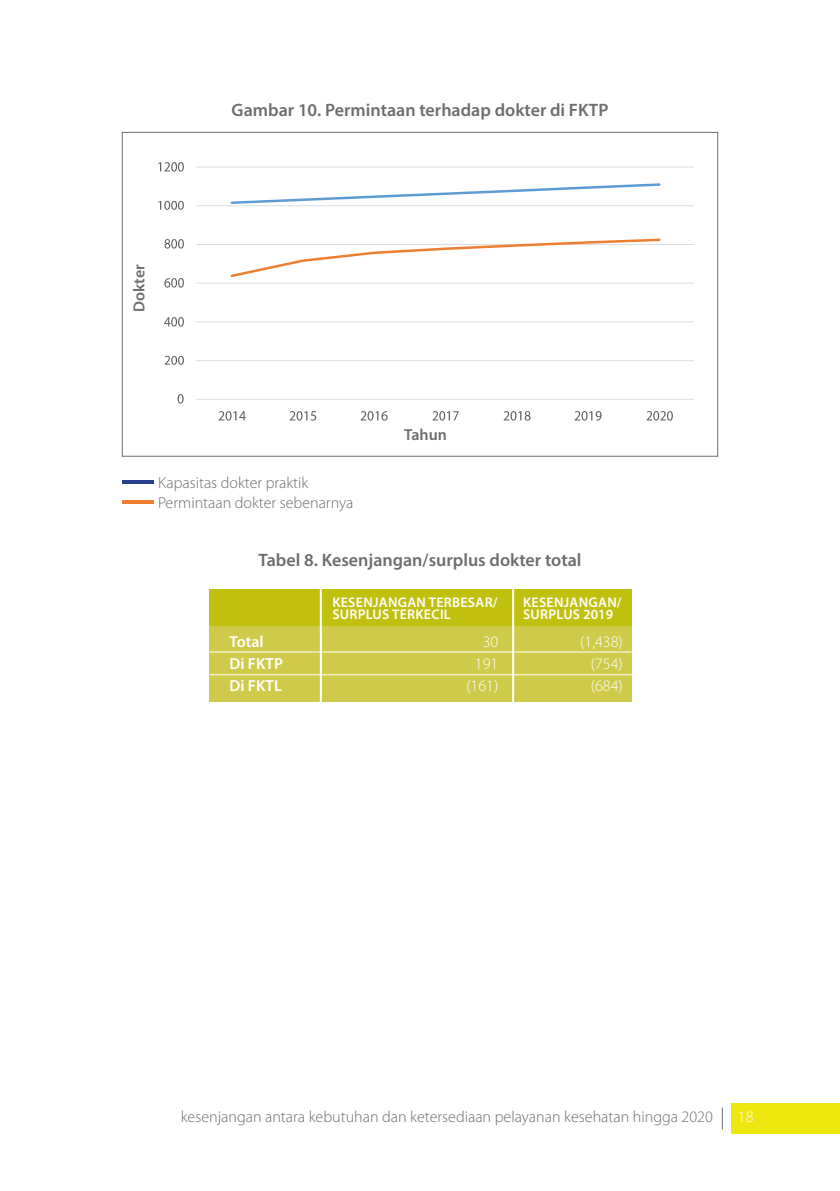
<style>
.page{position:relative;width:840px;height:1191px;background:#fff}
.page>*{position:absolute;margin:0;border:0;box-sizing:border-box;transform-origin:0 0}
.t1{font:600 18px "Myriad Pro";color:#6c6d70}
.t2{font:300 16px/20.4px "Myriad Pro";color:#6c6d70}
.t3{font:300 16px/22px "Myriad Pro";color:#fff;text-align:right}
.t4{font:600 16px/22px "Myriad Pro";color:#fff}
.t5{font:600 16px "Myriad Pro";letter-spacing:-.005em;color:#6c6d70}
.t6{font:600 14px/12px "Myriad Pro";letter-spacing:.02em;color:#fff}
</style>
<div class="page">
<div style="left:731px;top:1103px;width:108px;height:30px;background:#ece810"></div>
<svg style="left:721px;top:1108px;width:1px;height:21px"></svg>
<hr style="left:196px;top:360px;width:497px;height:1px;background:#dcdddf">
<hr style="left:196px;top:321px;width:497px;height:1px;background:#dcdddf">
<hr style="left:196px;top:283px;width:497px;height:1px;background:#dcdddf">
<hr style="left:196px;top:244px;width:497px;height:1px;background:#dcdddf">
<hr style="left:196px;top:205px;width:497px;height:1px;background:#dcdddf">
<hr style="left:196px;top:167px;width:497px;height:1px;background:#dcdddf">
<hr style="left:196px;top:399px;width:497px;height:1px;background:#dcdddf">
<svg style="left:230px;top:183px;width:431px;height:21px"></svg>
<svg style="left:230px;top:238px;width:431px;height:39px"></svg>
<img style="left:177px;top:394px;width:7px;height:10px">
<img style="left:164px;top:355px;width:20px;height:10px">
<img style="left:164px;top:317px;width:20px;height:10px">
<img style="left:164px;top:278px;width:20px;height:10px">
<img style="left:164px;top:239px;width:20px;height:10px">
<img style="left:158px;top:200px;width:26px;height:10px">
<img style="left:158px;top:162px;width:26px;height:10px">
<img style="left:218px;top:411px;width:28px;height:10px">
<img style="left:289px;top:411px;width:28px;height:10px">
<img style="left:361px;top:411px;width:27px;height:10px">
<img style="left:432px;top:411px;width:27px;height:10px">
<img style="left:503px;top:411px;width:28px;height:10px">
<img style="left:574px;top:411px;width:28px;height:10px">
<img style="left:646px;top:411px;width:27px;height:10px">
<div style="left:208px;top:589px;width:423px;height:37px;background:#c2c00f"></div>
<div style="left:208px;top:626px;width:423px;height:76px;background:#cfca4a"></div>
<hr style="left:512px;top:589px;width:2px;height:113px;background:#fff">
<hr style="left:319px;top:589px;width:2px;height:113px;background:#fff">
<hr style="left:208px;top:651px;width:423px;height:1px;background:#fff">
<hr style="left:208px;top:674px;width:423px;height:1px;background:#fff">
<hr style="left:122px;top:480px;width:31px;height:4px;background:#253f8e">
<hr style="left:122px;top:500px;width:31px;height:4px;background:#ee7d30">
<p class="t1" style="left:231px;top:98px;width:378px">Gambar 10. Permintaan terhadap dokter di FKTP</p>
<p class="t5" style="left:129px;top:312px;width:49px;rotate:-90deg">Dokter</p>
<p class="t2" style="left:158px;top:473px;width:197px">Kapasitas dokter praktik<br>Permintaan dokter sebenarnya</p>
<p class="t5" style="left:404px;top:424px;width:44px">Tahun</p>
<p class="t1" style="left:258px;top:548px;width:324px">Tabel 8. Kesenjangan/surplus dokter total</p>
<p class="t6" style="left:332px;top:596px;width:167px">Kesenjangan terbesar/ su rplus terkecil</p>
<p class="t6" style="left:522px;top:596px;width:100px">Kesenjangan/ su rplus 2019</p>
<p class="t4" style="left:229px;top:630px;width:55px">Total<br>Di FKTP<br>Di FKTL</p>
<p class="t3" style="left:466px;top:630px;width:33px">30<br>191 (161)</p>
<p class="t3" style="left:590px;top:630px;width:33px;text-align:justify;text-indent:-11px">(1,438) (754) (684)</p>
<p class="t2" style="left:180px;top:1107px;width:533px">kesenjangan antara kebutuhan dan ketersediaan pelayanan kesehatan hingga 2020</p>
<p class="t3" style="left:737px;top:1106px;width:17px">18</p>
</div>
